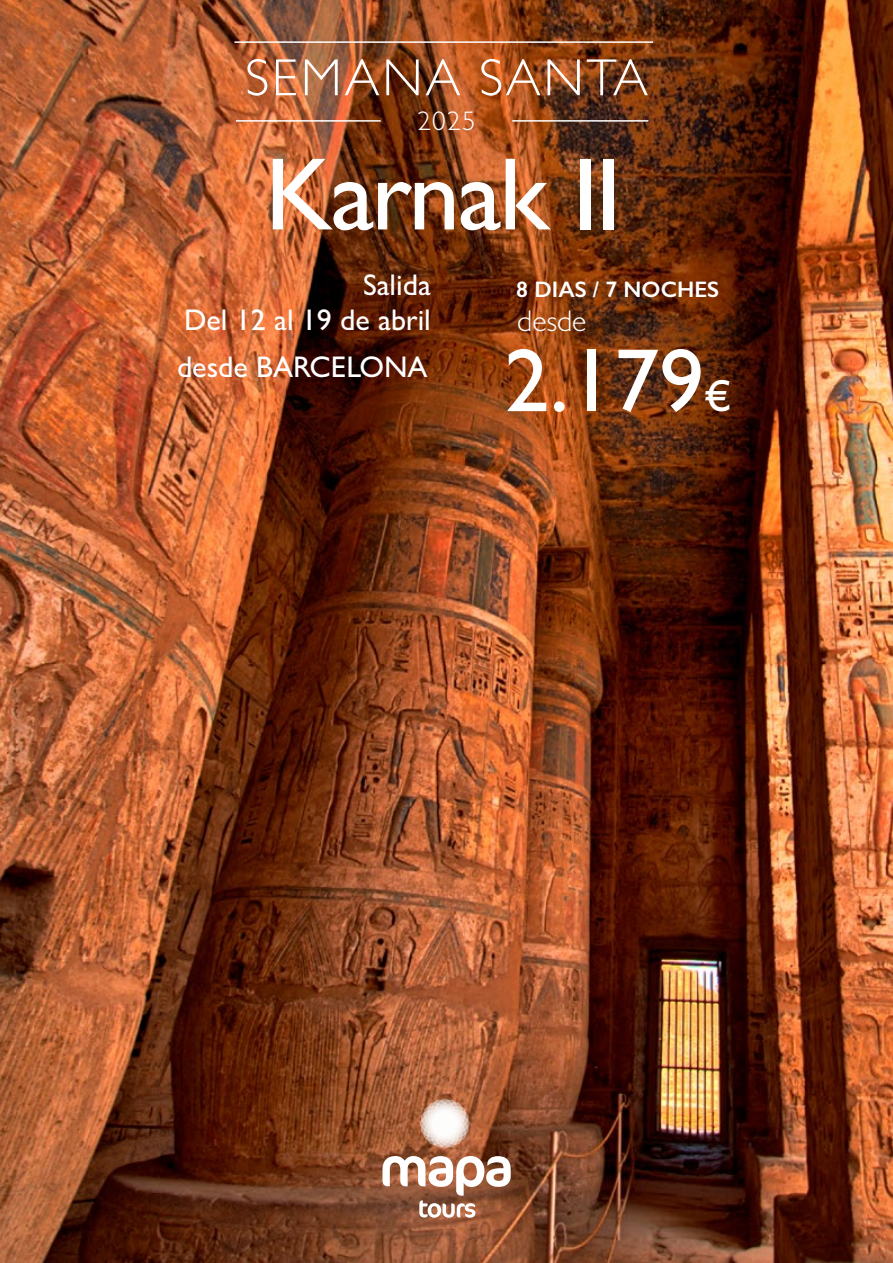
<style>
.page{position:relative;width:893px;height:1263px;background:#fff}
.page>*{position:absolute;margin:0;border:0;box-sizing:border-box;transform-origin:0 0}
.t1{font:500 103.5px "Gill Sans";letter-spacing:-.025em;color:#fff}
.t2{font:500 90px "Gill Sans";color:#fff}
.t3{font:300 52.5px "Gill Sans";letter-spacing:.05em;color:#fff}
.t4{font:500 30px/35.5px "Gill Sans";color:#fff;text-align:right}
.t5{font:300 30px "Gill Sans";color:#fff}
.t6{font:300 27px "Gill Sans";color:#fff}
.t7{font:600 22.5px "Gill Sans";color:#fff}
.s1{font-size:45px}
</style>
<div class="page">
<img style="left:0;top:0;width:893px;height:1263px">
<svg style="left:421px;top:1100px;width:48px;height:47px"></svg>
<svg style="left:382px;top:1156px;width:129px;height:62px"></svg>
<hr style="left:236px;top:120px;width:145px;height:2px;background:#fff">
<hr style="left:512px;top:120px;width:136px;height:2px;background:#fff">
<hr style="left:234px;top:41px;width:419px;height:2px;background:#fff">
<h3 class="t3" style="left:245px;top:46px;width:405px">SEMANA SANTA</h3>
<p class="t6" style="left:417px;top:104px;width:60px">2025</p>
<h1 class="t1" style="left:265px;top:133px;width:358px">Karnak II</h1>
<p class="t4" style="left:184px;top:267px;width:248px">Salida<br>Del 12 al 19 de abril</p>
<p class="t7" style="left:516px;top:276px;width:204px">8 DIAS / 7 NOCHES</p>
<p class="t5" style="left:517px;top:303px;width:71px">desde</p>
<p class="t4" style="left:177px;top:349px;width:252px">desde BARCELONA</p>
<h2 class="t2" style="left:504px;top:327px;width:229px">2.179<span class="s1">€</span></h2>
</div>
